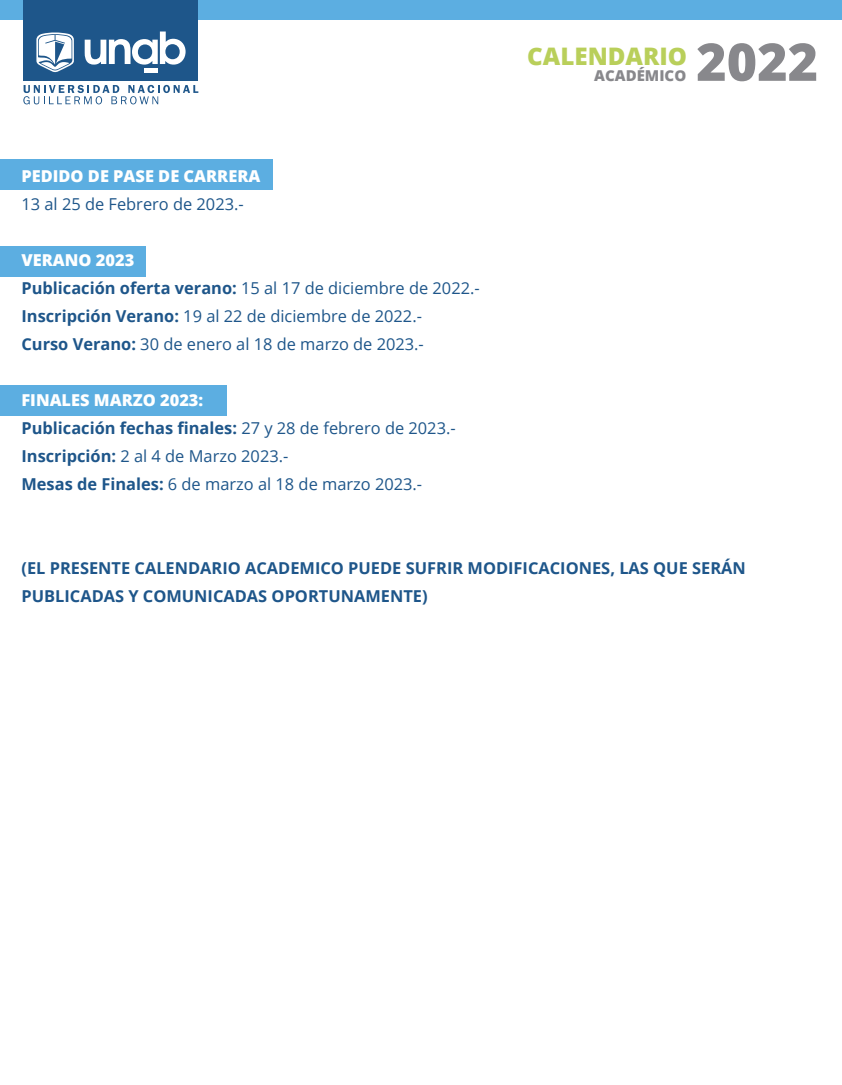
<style>
.page{position:relative;width:842px;height:1085px;background:#fff}
.page>*{position:absolute;margin:0;border:0;box-sizing:border-box;transform-origin:0 0}
.t1{font:800 52px "Open Sans";color:#88888c}
.t2{font:800 24.1px "Open Sans";color:#b9cf5a}
.t3{font:16.4px/28px "Open Sans";color:#1e568a}
.t4{font:700 16.4px/28px "Open Sans";color:#1e568a}
.t5{font:800 16.4px "Open Sans";color:#fff}
.t6{font:800 15px "Open Sans";color:#88888c}
.s1{font-weight:800;color:#fff}
.s2{font-weight:700}
</style>
<div class="page">
<div style="left:0;top:0;width:842px;height:19px;background:#5caee1"></div>
<div style="left:24px;top:0;width:174px;height:81px;background:#1e568a"></div>
<svg style="left:85px;top:32px;width:101px;height:33px"></svg>
<hr style="left:145px;top:69px;width:13px;height:4px;background:#fff">
<svg style="left:36px;top:32px;width:38px;height:41px"></svg>
<svg style="left:23px;top:85px;width:175px;height:19px"></svg>
<div style="left:0;top:160px;width:273px;height:30px;background:#5caee1"></div>
<div style="left:0;top:246px;width:146px;height:31px;background:#5caee1"></div>
<div style="left:0;top:385px;width:227px;height:31px;background:#5caee1"></div>
<p class="t5" style="left:21px;top:164px;width:240px">PEDIDO DE PASE DE CARRERA</p>
<p class="t3" style="left:21px;top:190px;width:224px">13 al 25 de Febrero de 2023.-</p>
<p class="t3" style="left:21px;top:246px;width:460px"><span class="s1">VERANO 2023<br></span><span class="s2">Publicación oferta verano:</span> 15 al 17 de diciembre de 2022.- <span class="s2">Inscripción Verano:</span> 19 al 22 de diciembre de 2022.-<br><span class="s2">Curso Verano:</span> 30 de enero al 18 de marzo de 2023.-</p>
<p class="t3" style="left:21px;top:386px;width:436px"><span class="s1">FINALES MARZO 2023:<br></span><span class="s2">Publicación fechas finales:</span> 27 y 28 de febrero de 2023.- <span class="s2">Inscripción:</span> 2 al 4 de Marzo 2023.-<br><span class="s2">Mesas de Finales:</span> 6 de marzo al 18 de marzo 2023.-</p>
<h2 class="t2" style="left:527px;top:38px;width:161px">CALENDARIO</h2>
<p class="t6" style="left:594px;top:64px;width:94px">ACADÉMICO</p>
<h1 class="t1" style="left:696px;top:22px;width:123px">2022</h1>
<p class="t4" style="left:21px;top:554px;width:726px">(EL PRESENTE CALENDARIO ACADEMICO PUEDE SUFRIR MODIFICACIONES, LAS QUE SERÁN<br>PUBLICADAS Y COMUNICADAS OPORTUNAMENTE)</p>
</div>
